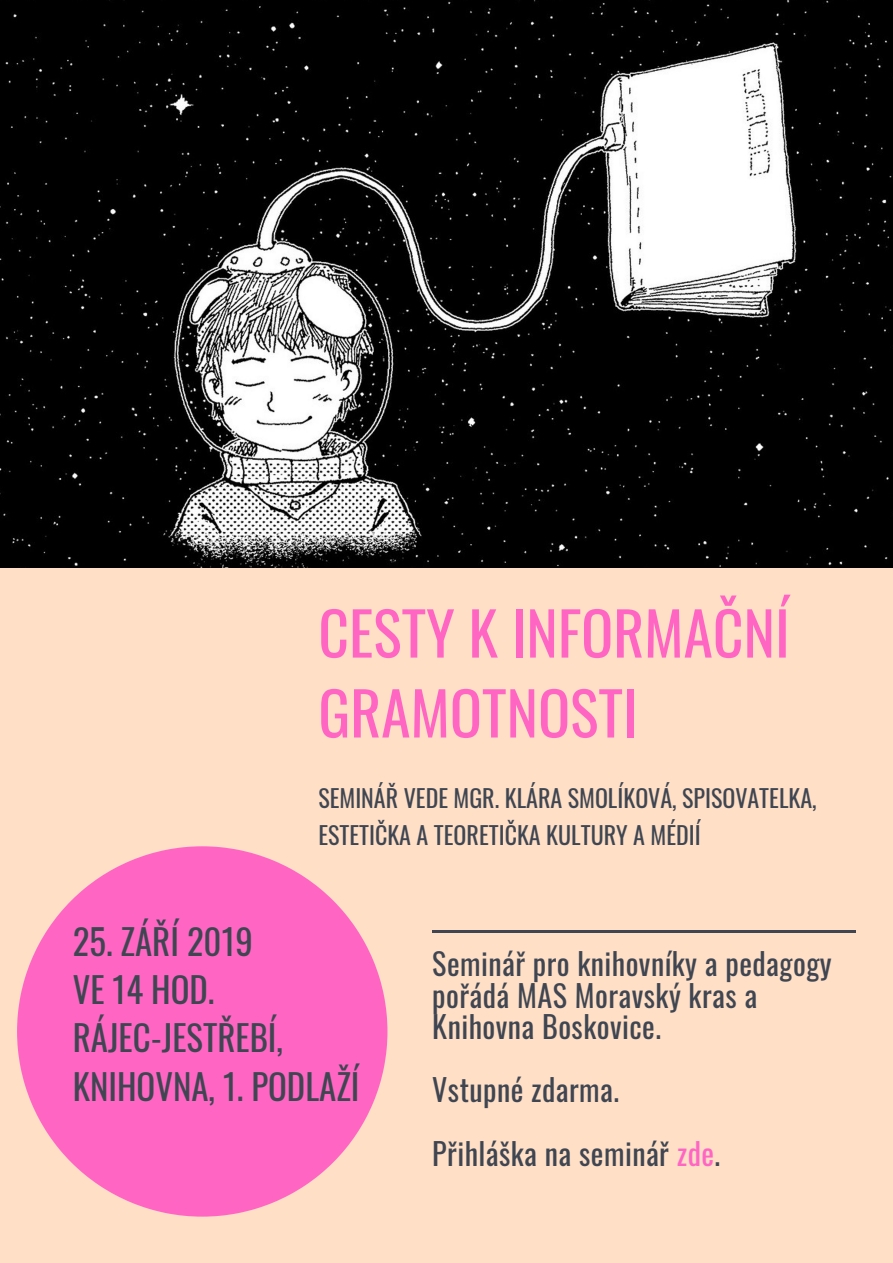
<style>
.page{position:relative;width:893px;height:1263px;background:#ffdfc6}
.page>*{position:absolute;margin:0;border:0;box-sizing:border-box;transform-origin:0 0}
.t1{font:59.62px/79.9px "Oswald";color:#ff66c4}
.t2{font:34.88px/48.4px "Oswald";color:#3f4652}
.t3{font:30.08px/31.6px "Oswald";letter-spacing:.015em;color:#3f4652}
.t4{font:24px/36.9px "Oswald";color:#3f4652}
.s1{color:#ff66c4}
</style>
<div class="page">
<img style="left:0;top:0;width:893px;height:568px">
<svg style="left:17px;top:846px;width:370px;height:370px;fill:#ff66c4"></svg>
<hr style="left:432px;top:931px;width:423px;height:1px;background:#3f4652">
<h1 class="t1" style="left:318px;top:591px;width:473px">CESTY K INFORMAČNÍ<br>GRAMOTNOSTI</h1>
<p class="t4" style="left:318px;top:779px;width:500px">SEMINÁŘ VEDE MGR. KLÁRA SMOLÍKOVÁ, SPISOVATELKA,<br>ESTETIČKA A TEORETIČKA KULTURY A MÉDIÍ</p>
<p class="t2" style="left:73px;top:916px;width:288px">25. ZÁŘÍ 2019<br>VE 14 HOD.<br>RÁJEC-JESTŘEBÍ,<br>KNIHOVNA, 1. PODLAŽÍ</p>
<p class="t3" style="left:432px;top:947px;width:401px">Seminář pro knihovníky a pedagogy pořádá MAS Moravský kras a<br>Knihovna Boskovice.</p>
<p class="t3" style="left:432px;top:1057px;width:289px;line-height:63.2px">Vstupné zdarma.<br>Přihláška na seminář <span class="s1">zde</span>.</p>
</div>
